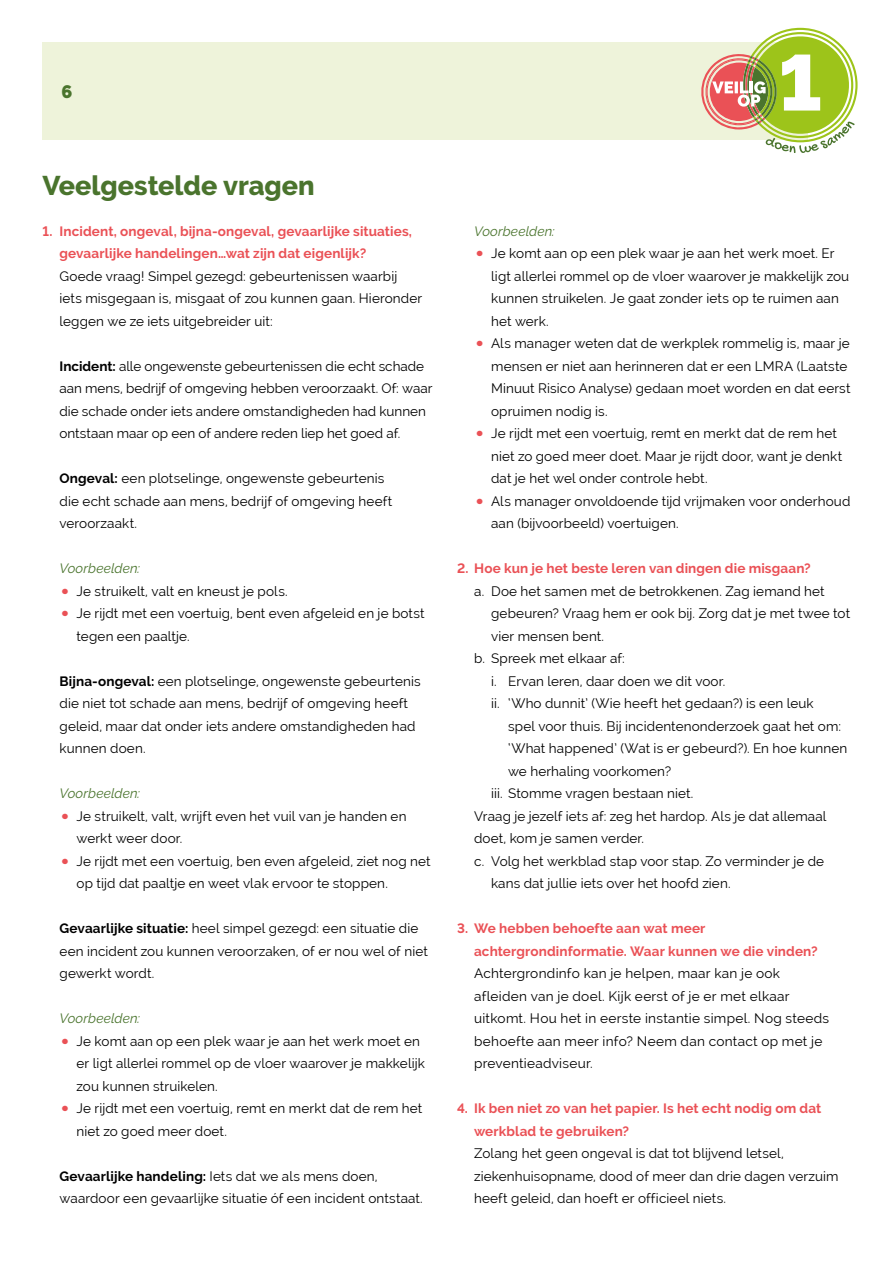
<style>
.page{position:relative;width:893px;height:1263px;background:#fff}
.page>*{position:absolute;margin:0;border:0;box-sizing:border-box;transform-origin:0 0}
.t1{font:800 27px "Raleway";color:#4a742d}
.t2{font:900 18px "Raleway";color:#4a742d}
.t3{font:13.5px/22.5px "Raleway";letter-spacing:.01em;color:#000}
.t4{font:700 13.5px/22.5px "Raleway";letter-spacing:.01em;color:#ea5156}
.t5{font:italic 13.5px "Raleway";letter-spacing:.01em;color:#4a742d}
.s1{font-weight:700}
.s2{font-size:31.5px;color:#ea5156}
</style>
<div class="page">
<div style="left:43px;top:43px;width:765px;height:97px;background:#eef3da"></div>
<svg style="left:698px;top:28px;width:159px;height:125px"></svg>
<h2 class="t2" style="left:62px;top:81px;width:12px">6</h2>
<h1 class="t1" style="left:43px;top:171px;width:274px">Veelgestelde vragen</h1>
<p class="t4" style="left:60px;top:220px;width:354px;text-indent:-17px">1. Incident, ongeval, bijna-ongeval, gevaarlijke situaties, gevaarlijke handelingen…wat zijn dat eigenlijk?</p>
<p class="t3" style="left:60px;top:265px;width:364px">Goede vraag! Simpel gezegd: gebeurtenissen waarbij iets misgegaan is, misgaat of zou kunnen gaan. Hieronder leggen we ze iets uitgebreider uit:</p>
<p class="t3" style="left:60px;top:355px;width:374px"><span class="s1">Incident:</span> alle ongewenste gebeurtenissen die echt schade aan mens, bedrijf of omgeving hebben veroorzaakt. Of: waar die schade onder iets andere omstandigheden had kunnen ontstaan maar op een of andere reden liep het goed af.</p>
<p class="t3" style="left:60px;top:467px;width:334px"><span class="s1">Ongeval:</span> een plotselinge, ongewenste gebeurtenis die echt schade aan mens, bedrijf of omgeving heeft veroorzaakt.</p>
<p class="t5" style="left:60px;top:561px;width:82px">Voorbeelden:</p>
<p class="t3" style="left:60px;top:580px;width:230px"><span class="s2">•</span> Je struikelt, valt en kneust je pols.</p>
<p class="t3" style="left:77px;top:602px;width:350px;text-indent:-17px"><span class="s2">•</span> Je rijdt met een voertuig, bent even afgeleid en je botst tegen een paaltje.</p>
<p class="t3" style="left:60px;top:670px;width:363px"><span class="s1">Bijna-ongeval:</span> een plotselinge, ongewenste gebeurtenis die niet tot schade aan mens, bedrijf of omgeving heeft geleid, maar dat onder iets andere omstandigheden had kunnen doen.</p>
<p class="t5" style="left:60px;top:786px;width:82px">Voorbeelden:</p>
<p class="t3" style="left:77px;top:805px;width:331px;text-indent:-17px"><span class="s2">•</span> Je struikelt, valt, wrijft even het vuil van je handen en werkt weer door.</p>
<p class="t3" style="left:77px;top:850px;width:356px;text-indent:-17px"><span class="s2">•</span> Je rijdt met een voertuig, ben even afgeleid, ziet nog net op tijd dat paaltje en weet vlak ervoor te stoppen.</p>
<p class="t3" style="left:60px;top:917px;width:370px"><span class="s1">Gevaarlijke situatie:</span> heel simpel gezegd: een situatie die een incident zou kunnen veroorzaken, of er nou wel of niet gewerkt wordt.</p>
<p class="t5" style="left:60px;top:1011px;width:82px">Voorbeelden:</p>
<p class="t3" style="left:77px;top:1030px;width:350px;text-indent:-17px"><span class="s2">•</span> Je komt aan op een plek waar je aan het werk moet en er ligt allerlei rommel op de vloer waarover je makkelijk zou kunnen struikelen.</p>
<p class="t3" style="left:77px;top:1097px;width:347px;text-indent:-17px"><span class="s2">•</span> Je rijdt met een voertuig, remt en merkt dat de rem het niet zo goed meer doet.</p>
<p class="t3" style="left:60px;top:1165px;width:365px"><span class="s1">Gevaarlijke handeling:</span> Iets dat we als mens doen, waardoor een gevaarlijke situatie óf een incident ontstaat.</p>
<p class="t5" style="left:474px;top:223px;width:82px">Voorbeelden:</p>
<p class="t3" style="left:491px;top:242px;width:360px;text-indent:-17px"><span class="s2">•</span> Je komt aan op een plek waar je aan het werk moet. Er ligt allerlei rommel op de vloer waarover je makkelijk zou kunnen struikelen. Je gaat zonder iets op te ruimen aan het werk.</p>
<p class="t3" style="left:491px;top:332px;width:361px;text-indent:-17px"><span class="s2">•</span> Als manager weten dat de werkplek rommelig is, maar je mensen er niet aan herinneren dat er een LMRA (Laatste Minuut Risico Analyse) gedaan moet worden en dat eerst opruimen nodig is.</p>
<p class="t3" style="left:491px;top:422px;width:353px;text-indent:-17px"><span class="s2">•</span> Je rijdt met een voertuig, remt en merkt dat de rem het niet zo goed meer doet. Maar je rijdt door, want je denkt dat je het wel onder controle hebt.</p>
<p class="t3" style="left:491px;top:490px;width:361px;text-indent:-17px"><span class="s2">•</span> Als manager onvoldoende tijd vrijmaken voor onderhoud aan (bijvoorbeeld) voertuigen.</p>
<p class="t4" style="left:457px;top:557px;width:355px">2. Hoe kun je het beste leren van dingen die misgaan?</p>
<p class="t3" style="left:474px;top:580px;width:352px">a. Doe het samen met de betrokkenen. Zag iemand het</p>
<p class="t3" style="left:491px;top:602px;width:360px">gebeuren? Vraag hem er ook bij. Zorg dat je met twee tot</p>
<p class="t3" style="left:491px;top:625px;width:115px">vier mensen bent.</p>
<p class="t3" style="left:474px;top:647px;width:152px">b. Spreek met elkaar af:</p>
<p class="t3" style="left:491px;top:670px;width:236px">i. Ervan leren, daar doen we dit voor.</p>
<p class="t3" style="left:491px;top:692px;width:324px">ii. ‘Who dunnit’ (Wie heeft het gedaan?) is een leuk</p>
<p class="t3" style="left:508px;top:715px;width:334px">spel voor thuis. Bij incidentenonderzoek gaat het om:</p>
<p class="t3" style="left:508px;top:737px;width:341px">‘What happened’ (Wat is er gebeurd?). En hoe kunnen</p>
<p class="t3" style="left:508px;top:760px;width:164px">we herhaling voorkomen?</p>
<p class="t3" style="left:491px;top:782px;width:204px">iii. Stomme vragen bestaan niet.</p>
<p class="t3" style="left:474px;top:805px;width:354px">Vraag je jezelf iets af: zeg het hardop. Als je dat allemaal</p>
<p class="t3" style="left:474px;top:827px;width:172px">doet, kom je samen verder.</p>
<p class="t3" style="left:474px;top:850px;width:352px">c. Volg het werkblad stap voor stap. Zo verminder je de</p>
<p class="t3" style="left:491px;top:872px;width:241px">kans dat jullie iets over het hoofd zien.</p>
<p class="t4" style="left:474px;top:917px;width:345px;text-indent:-17px">3. We hebben behoefte aan wat meer achtergrondinformatie. Waar kunnen we die vinden?</p>
<p class="t3" style="left:474px;top:962px;width:357px">Achtergrondinfo kan je helpen, maar kan je ook afleiden van je doel. Kijk eerst of je er met elkaar uitkomt. Hou het in eerste instantie simpel. Nog steeds behoefte aan meer info? Neem dan contact op met je preventieadviseur.</p>
<p class="t4" style="left:474px;top:1097px;width:349px;text-indent:-17px">4. Ik ben niet zo van het papier. Is het echt nodig om dat werkblad te gebruiken?</p>
<p class="t3" style="left:474px;top:1142px;width:366px">Zolang het geen ongeval is dat tot blijvend letsel, ziekenhuisopname, dood of meer dan drie dagen verzuim heeft geleid, dan hoeft er officieel niets.</p>
</div>
